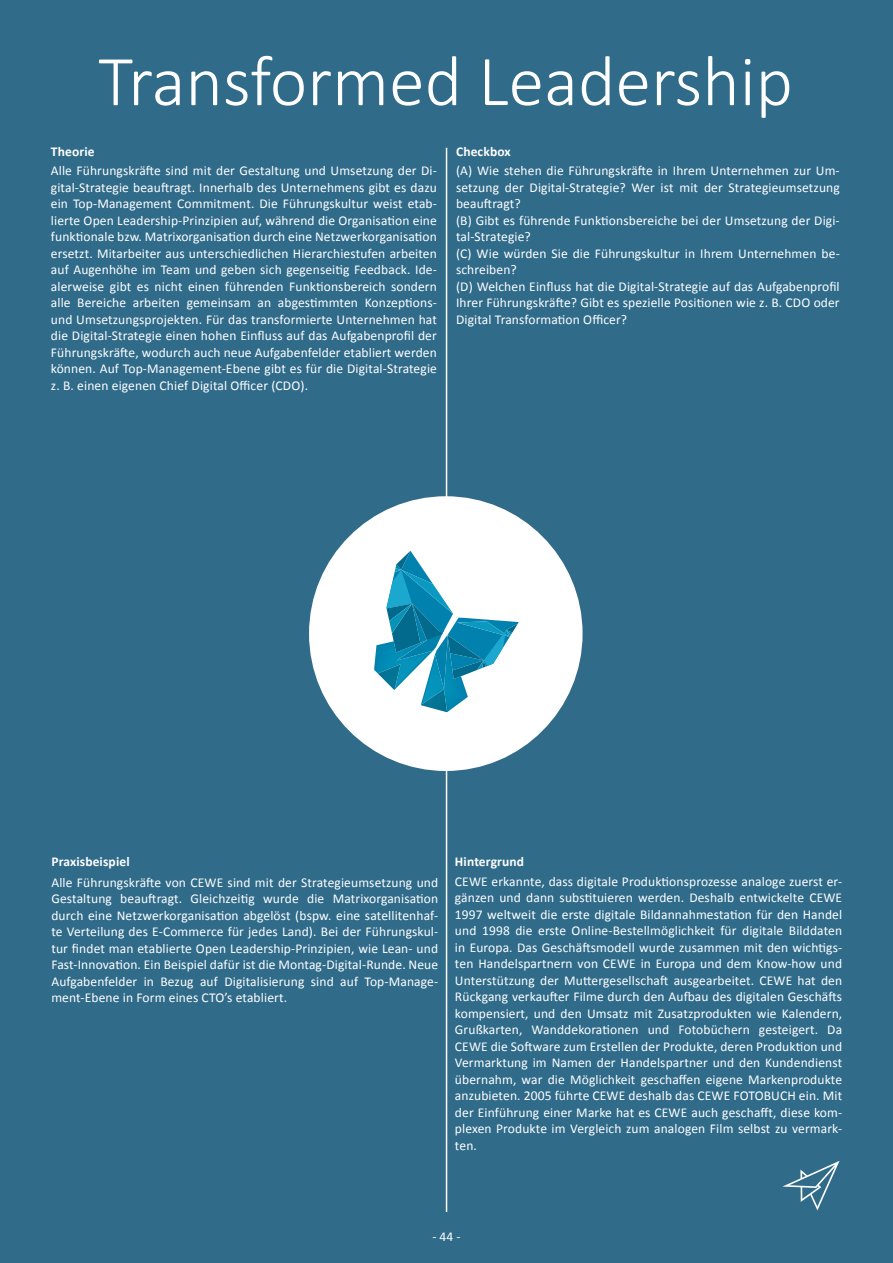
<style>
.page{position:relative;width:893px;height:1263px;background:#306b8a}
.page>*{position:absolute;margin:0;border:0;box-sizing:border-box;transform-origin:0 0}
.t1{font:300 72px "Calibri";color:#fff}
.t2{font:13.5px/16.5px "Calibri";letter-spacing:.01em;color:#fff;text-align:justify}
.t3{font:700 13.5px "Calibri";letter-spacing:.01em;color:#fff}
</style>
<div class="page">
<div style="left:311px;top:498px;width:269px;height:271px;background:#fff;border-radius:50%"></div>
<hr style="left:446px;top:148px;width:1px;height:1064px;background:#fff">
<svg style="left:782px;top:1161px;width:58px;height:49px"></svg>
<svg style="left:374px;top:551px;width:145px;height:161px"></svg>
<h1 class="t1" style="left:98px;top:36px;width:696px">Transformed Leadership</h1>
<p class="t3" style="left:51px;top:143px;width:45px">Theorie</p>
<p class="t2" style="left:51px;top:162px;width:388px">Alle Führungskräfte sind mit der Gestaltung und Umsetzung der Di&shy;gital-Strategie beauftragt. Innerhalb des Unternehmens gibt es dazu ein Top-Management Commitment. Die Führungskultur weist etab&shy;lierte Open Leadership-Prinzipien auf, während die Organisation eine funktionale bzw. Matrixorganisation durch eine Netzwerkorganisation ersetzt. Mitarbeiter aus unterschiedlichen Hierarchiestufen arbeiten auf Augenhöhe im Team und geben sich gegenseitig Feedback. Ide&shy;alerweise gibt es nicht einen führenden Funktionsbereich sondern alle Bereiche arbeiten gemeinsam an abgestimmten Konzeptions&shy;und Umsetzungsprojekten. Für das transformierte Unternehmen hat die Digital-Strategie einen hohen Einfluss auf das Aufgabenprofil der Führungskräfte, wodurch auch neue Aufgabenfelder etabliert werden können. Auf Top-Management-Ebene gibt es für die Digital-Strategie z. B. einen eigenen Chief Digital Officer (CDO).</p>
<p class="t3" style="left:456px;top:143px;width:56px">Checkbox</p>
<p class="t2" style="left:456px;top:162px;width:385px;text-align:left">(A) Wie stehen die Führungskräfte in Ihrem Unternehmen zur Um&shy;setzung der Digital-Strategie? Wer ist mit der Strategieumsetzung beauftragt?<br>(B) Gibt es führende Funktionsbereiche bei der Umsetzung der Digi&shy;tal-Strategie?<br>(C) Wie würden Sie die Führungskultur in Ihrem Unternehmen be&shy;schreiben?<br>(D) Welchen Einfluss hat die Digital-Strategie auf das Aufgabenprofil Ihrer Führungskräfte? Gibt es spezielle Positionen wie z. B. CDO oder Digital Transformation Officer?</p>
<p class="t3" style="left:51px;top:853px;width:80px">Praxisbeispiel</p>
<p class="t2" style="left:51px;top:873px;width:388px">Alle Führungskräfte von CEWE sind mit der Strategieumsetzung und Gestaltung beauftragt. Gleichzeitig wurde die Matrixorganisation durch eine Netzwerkorganisation abgelöst (bspw. eine satellitenhaf&shy;te Verteilung des E-Commerce für jedes Land). Bei der Führungskul&shy;tur findet man etablierte Open Leadership-Prinzipien, wie Lean- und Fast-Innovation. Ein Beispiel dafür ist die Montag-Digital-Runde. Neue Aufgabenfelder in Bezug auf Digitalisierung sind auf Top-Manage&shy;ment-Ebene in Form eines CTO’s etabliert.</p>
<p class="t3" style="left:455px;top:853px;width:71px">Hintergrund</p>
<p class="t2" style="left:455px;top:872px;width:389px">CEWE erkannte, dass digitale Produktionsprozesse analoge zuerst er&shy;gänzen und dann substituieren werden. Deshalb entwickelte CEWE 1997 weltweit die erste digitale Bildannahmestation für den Handel und 1998 die erste Online-Bestellmöglichkeit für digitale Bilddaten in Europa. Das Geschäftsmodell wurde zusammen mit den wichtigs&shy;ten Handelspartnern von CEWE in Europa und dem Know-how und Unterstützung der Muttergesellschaft ausgearbeitet. CEWE hat den Rückgang verkaufter Filme durch den Aufbau des digitalen Geschäfts kompensiert, und den Umsatz mit Zusatzprodukten wie Kalendern, Grußkarten, Wanddekorationen und Fotobüchern gesteigert. Da CEWE die Software zum Erstellen der Produkte, deren Produktion und Vermarktung im Namen der Handelspartner und den Kundendienst übernahm, war die Möglichkeit geschaffen eigene Markenprodukte anzubieten. 2005 führte CEWE deshalb das CEWE FOTOBUCH ein. Mit der Einführung einer Marke hat es CEWE auch geschafft, diese kom&shy;plexen Produkte im Vergleich zum analogen Film selbst zu vermark&shy;ten.</p>
<p class="t2" style="left:432px;top:1227px;width:30px">- 44 -</p>
</div>
